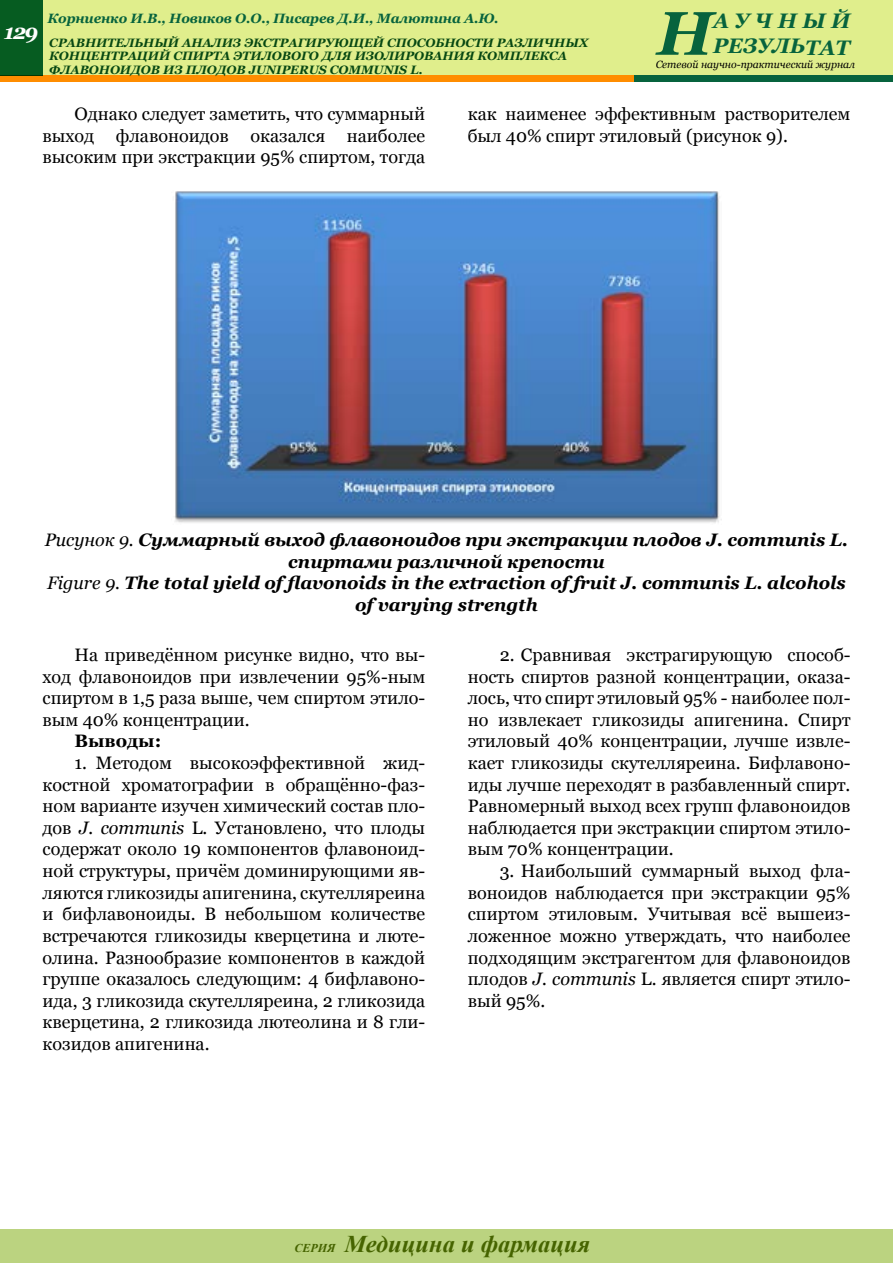
<style>
.page{position:relative;width:893px;height:1263px;background:#fff}
.page>*{position:absolute;margin:0;border:0;box-sizing:border-box;transform-origin:0 0}
.t1{font:italic 700 61.5px "Georgia";color:#07633d}
.t2{font:italic 700 24px "Times New Roman";color:#466400}
.t3{font:italic 700 21px/25.2px "Georgia";color:#07633d}
.t4{font:18px/21.6px "Georgia";color:#000;text-align:justify}
.t5{font:italic 700 18px/21.6px "Georgia";color:#000;text-align:center}
.t6{font:700 18px "Georgia";color:#000}
.t7{font:italic 700 13.5px "Georgia";letter-spacing:-.01em;color:#07633d}
.t8{font:italic 700 12.15px/13.5px "Georgia";color:#074812}
.t9{font:italic 10.5px "Georgia";color:#000}
.s1{font-weight:400}
.s2{font-style:italic}
.s3{font-size:12px}
</style>
<div class="page">
<div style="left:0;top:1229px;width:893px;height:34px;background:#bbd380"></div>
<div style="left:0;top:0;width:893px;height:81px;background:#e0ee8c"></div>
<div style="left:0;top:75px;width:655px;height:7px;background:#ff8d00"></div>
<div style="left:0;top:0;width:43px;height:75px;background:#065c21"></div>
<div style="left:634px;top:75px;width:259px;height:7px;background:#07633d"></div>
<img style="left:175px;top:191px;width:547px;height:332px">
<p class="t7" style="left:48px;top:10px;width:453px">Корниенко И.В., Новиков О.О., Писарев Д.И., Малютина А.Ю.</p>
<p class="t8" style="left:49px;top:36px;width:541px;text-indent:-45px"><sup>129</sup> СРАВНИТЕЛЬНЫЙ АНАЛИЗ ЭКСТРАГИРУЮЩЕЙ СПОСОБНОСТИ РАЗЛИЧНЫХ<br>КОНЦЕНТРАЦИЙ СПИРТА ЭТИЛОВОГО ДЛЯ ИЗОЛИРОВАНИЯ КОМПЛЕКСА<br>ФЛАВОНОИДОВ ИЗ ПЛОДОВ JUNIPERUS COMMUNIS L.</p>
<p class="t3" style="left:713px;top:8px;width:139px">АУЧНЫЙ<br>РЕЗУЛЬТАТ</p>
<h1 class="t1" style="left:657px;top:-2px;width:58px">Н</h1>
<p class="t9" style="left:655px;top:58px;width:201px">Сетевой научно-практический журнал</p>
<p class="t4" style="left:43px;top:103px;width:384px;text-indent:32px">Однако следует заметить, что суммарный выход флавоноидов оказался наиболее высоким при экстракции 95% спиртом, тогда</p>
<p class="t4" style="left:468px;top:103px;width:384px">как наименее эффективным растворителем был 40% спирт этиловый (рисунок 9).</p>
<p class="t5" style="left:45px;top:529px;width:805px"><span class="s1">Рисунок 9.</span> Суммарный выход флавоноидов при экстракции плодов J. communis L. спиртами различной крепости<br><span class="s1">Figure 9.</span> The total yield of flavonoids in the extraction of fruit J. communis L. alcohols of varying strength</p>
<p class="t4" style="left:43px;top:644px;width:384px;text-indent:32px">На приведённом рисунке видно, что вы&shy;ход флавоноидов при извлечении 95%-ным спиртом в 1,5 раза выше, чем спиртом этило&shy;вым 40% концентрации.</p>
<p class="t6" style="left:74px;top:731px;width:88px">Выводы:</p>
<p class="t4" style="left:43px;top:752px;width:384px;text-indent:32px">1. Методом высокоэффективной жид&shy;костной хроматографии в обращённо-фаз&shy;ном варианте изучен химический состав пло&shy;дов <span class="s2">J. communis</span> L. Установлено, что плоды содержат около 19 компонентов флавоноид&shy;ной структуры, причём доминирующими яв&shy;ляются гликозиды апигенина, скутелляреина и бифлавоноиды. В небольшом количестве встречаются гликозиды кверцетина и люте&shy;олина. Разнообразие компонентов в каждой группе оказалось следующим: 4 бифлавоно&shy;ида, 3 гликозида скутелляреина, 2 гликозида кверцетина, 2 гликозида лютеолина и 8 гли&shy;козидов апигенина.</p>
<p class="t4" style="left:468px;top:644px;width:384px;text-indent:32px">2. Сравнивая экстрагирующую способ&shy;ность спиртов разной концентрации, оказа&shy;лось, что спирт этиловый 95% - наиболее пол&shy;но извлекает гликозиды апигенина. Спирт этиловый 40% концентрации, лучше извле&shy;кает гликозиды скутелляреина. Бифлавоно&shy;иды лучше переходят в разбавленный спирт.<br>Равномерный выход всех групп флавоноидов наблюдается при экстракции спиртом этило&shy;вым 70% концентрации.</p>
<p class="t4" style="left:468px;top:860px;width:384px;text-indent:32px">3. Наибольший суммарный выход фла&shy;воноидов наблюдается при экстракции 95% спиртом этиловым. Учитывая всё вышеиз&shy;ложенное можно утверждать, что наиболее подходящим экстрагентом для флавоноидов плодов <span class="s2">J. communis</span> L. является спирт этило&shy;вый 95%.</p>
<h2 class="t2" style="left:294px;top:1227px;width:297px"><span class="s3">СЕРИЯ</span> Медицина и фармация</h2>
</div>
